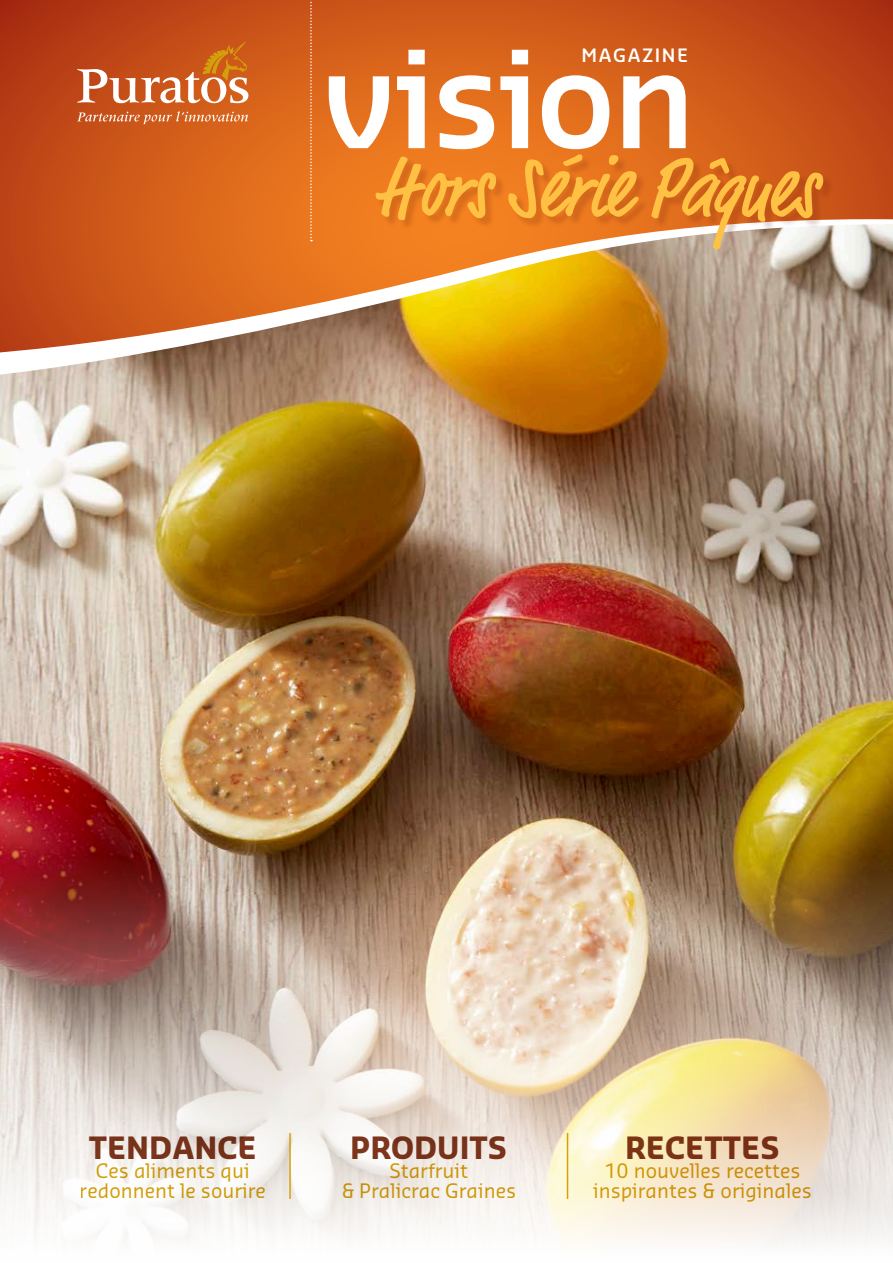
<style>
.page{position:relative;width:893px;height:1263px;background:#fff}
.page>*{position:absolute;margin:0;border:0;box-sizing:border-box;transform-origin:0 0}
.t1{font:600 131.25px "Sansa Std";letter-spacing:-.03em;color:#fff}
.tussentitel{font:500 condensed 85.95px "Market OT";letter-spacing:.005em;color:#fec144}
.t2{font:700 30px "Sansa Pro";color:#7f371d}
.t3{font:19.5px/19.5px "Sansa Pro";color:#d5a00b;text-align:center}
.t4{font:600 18px "Sansa Std";letter-spacing:.09em;color:#fff}
</style>
<div class="page">
<svg style="left:0;top:0;width:893px;height:219px;background:#ce5919"></svg>
<svg style="left:310px;top:0;width:2px;height:219px"></svg>
<svg style="left:77px;top:41px;width:171px;height:62px;background:#d0713f"></svg>
<svg style="left:77px;top:111px;width:171px;height:13px;background:#d67643"></svg>
<img style="left:0;top:380px;width:893px;height:862px">
<svg style="left:0;top:219px;width:893px;height:161px;background:#c98a4b"></svg>
<hr style="left:289px;top:1133px;width:2px;height:66px;background:#d5a00b">
<hr style="left:567px;top:1133px;width:1px;height:66px;background:#d5a00b">
<div style="left:377px;top:156px;width:457px;height:103px;background:#671b09;opacity:.2"></div>
<p class="t4" style="left:582px;top:44px;width:108px">MAGAZINE</p>
<p class="t1" style="left:323px;top:13px;width:375px">vision</p>
<p class="tussentitel" style="left:376px;top:134px;width:442px">Hors Série Pâques</p>
<h3 class="t2" style="left:89px;top:1128px;width:170px">TENDANCE</h3>
<p class="t3" style="left:80px;top:1161px;width:188px">Ces aliments qui redonnent le sourire</p>
<h3 class="t2" style="left:350px;top:1128px;width:158px">PRODUITS</h3>
<p class="t3" style="left:341px;top:1161px;width:176px">Starfruit<br>&amp; Pralicrac Graines</p>
<h3 class="t2" style="left:625px;top:1128px;width:156px">RECETTES</h3>
<p class="t3" style="left:593px;top:1161px;width:220px">10 nouvelles recettes inspirantes &amp; originales</p>
</div>
